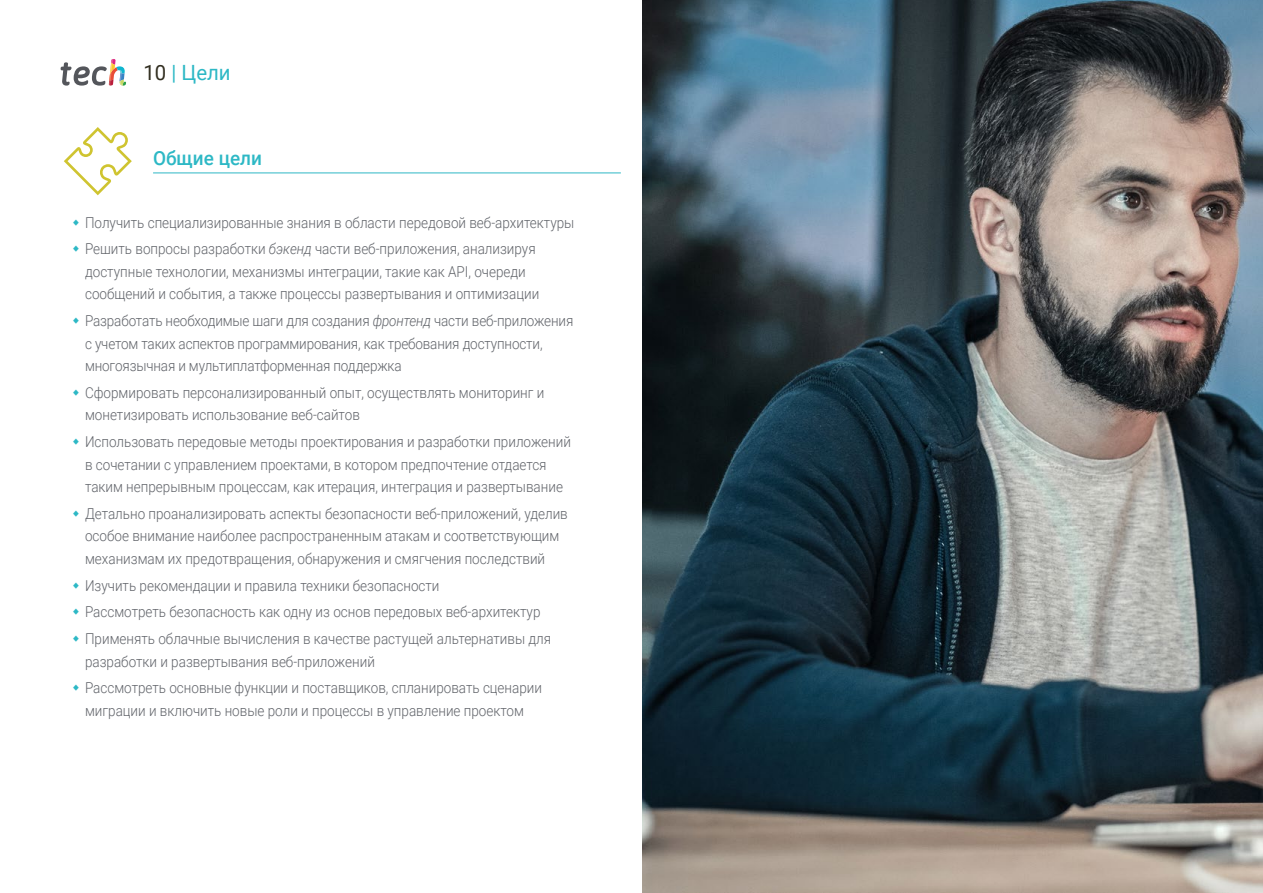
<style>
.page{position:relative;width:1263px;height:893px;background:#fff}
.page>*{position:absolute;margin:0;border:0;box-sizing:border-box;transform-origin:0 0}
.t1{font:21px "Roboto";color:#2db8c5}
.t2{font:500 19.5px "Roboto";color:#2db8c5}
.t3{font:300 15px/22.5px "Roboto";color:#61646a;scale:.9 1}
.s1{color:#312e20}
.s2{font-style:italic}
</style>
<div class="page">
<svg style="left:64px;top:127px;width:68px;height:68px"></svg>
<svg style="left:61px;top:59px;width:65px;height:27px"></svg>
<hr style="left:153px;top:173px;width:468px;height:1px;background:#2db8c5">
<img style="left:642px;top:0;width:621px;height:893px">
<h1 class="t1" style="left:144px;top:57px;width:89px"><span class="s1">10</span> | Цели</h1>
<h2 class="t2" style="left:153px;top:144px;width:110px">Общие цели</h2>
<p class="t3" style="left:85px;top:208px;width:545px;line-height:26.7px">Получить специализированные знания в области передовой веб-архитектуры<br>Решить вопросы разработки <span class="s2">бэкенд</span> части веб-приложения, анализируя</p>
<p class="t3" style="left:85px;top:260px;width:506px">доступные технологии, механизмы интеграции, такие как API, очереди сообщений и события, а также процессы развертывания и оптимизации</p>
<p class="t3" style="left:85px;top:309px;width:544px">Разработать необходимые шаги для создания <span class="s2">фронтенд</span> части веб-приложения с учетом таких аспектов программирования, как требования доступности, многоязычная и мультиплатформенная поддержка</p>
<p class="t3" style="left:85px;top:381px;width:512px">Сформировать персонализированный опыт, осуществлять мониторинг и монетизировать использование веб-сайтов</p>
<p class="t3" style="left:85px;top:430px;width:541px">Использовать передовые методы проектирования и разработки приложений в сочетании с управлением проектами, в котором предпочтение отдается таким непрерывным процессам, как итерация, интеграция и развертывание</p>
<p class="t3" style="left:85px;top:502px;width:538px">Детально проанализировать аспекты безопасности веб-приложений, уделив особое внимание наиболее распространенным атакам и соответствующим механизмам их предотвращения, обнаружения и смягчения последствий</p>
<p class="t3" style="left:85px;top:571px;width:519px;line-height:26.7px">Изучить рекомендации и правила техники безопасности<br>Рассмотреть безопасность как одну из основ передовых веб-архитектур<br>Применять облачные вычисления в качестве растущей альтернативы для</p>
<p class="t3" style="left:85px;top:647px;width:509px;line-height:26.7px">разработки и развертывания веб-приложений<br>Рассмотреть основные функции и поставщиков, спланировать сценарии</p>
<p class="t3" style="left:85px;top:699px;width:489px">миграции и включить новые роли и процессы в управление проектом</p>
</div>
